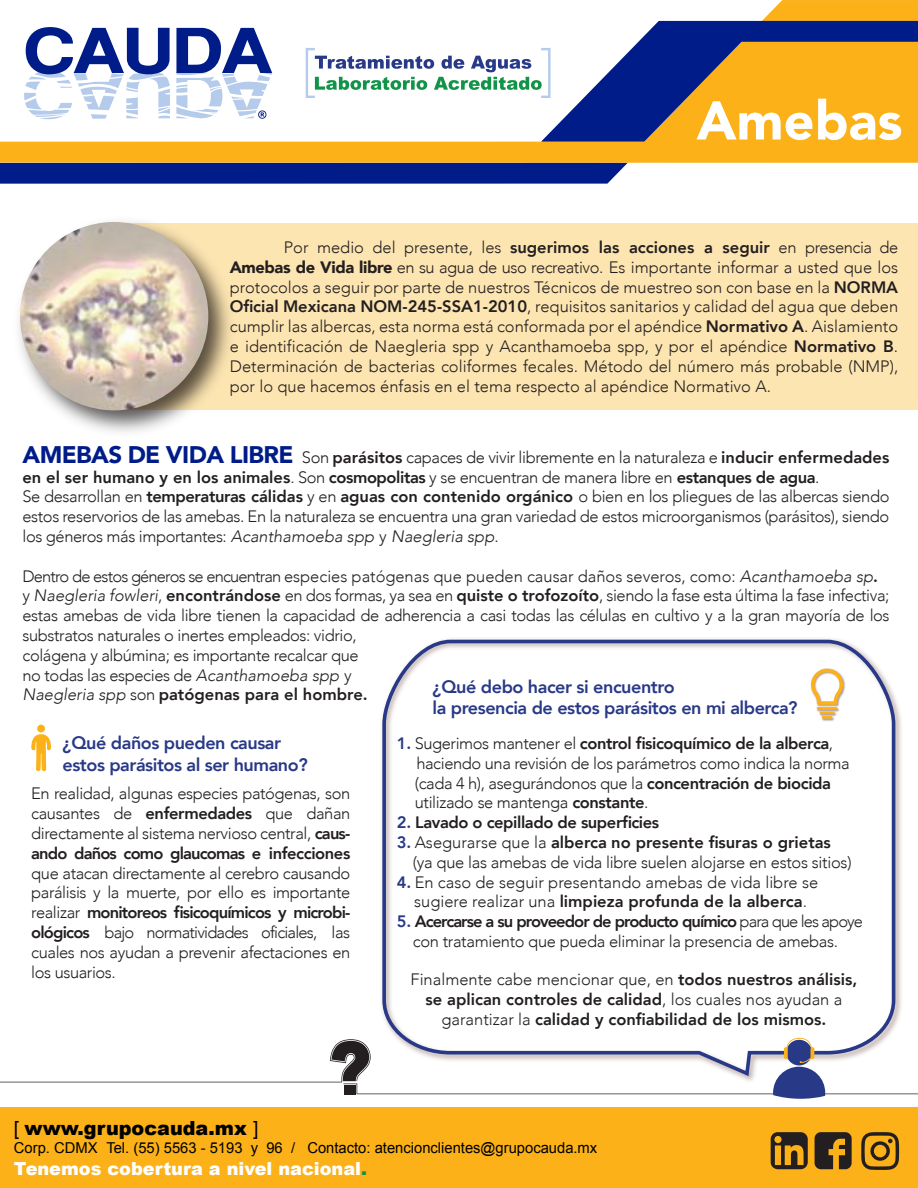
<style>
.page{position:relative;width:918px;height:1188px;background:#fff}
.page>*{position:absolute;margin:0;border:0;box-sizing:border-box;transform-origin:0 0}
.t1{font:900 54px "Avenir";color:#fff}
.t2{font:900 19.5px "Arial";color:#000}
.t3{font:800 18px/21.6px "Avenir";letter-spacing:-.025em;color:#283987}
.t4{font:900 18px "Arial";color:#fff}
.t5{font:300 16.5px/19.8px "Avenir";letter-spacing:-.025em;color:#231f20}
.t6{font:800 16.5px/19.8px "Avenir";color:#231f20;text-align:center}
.t7{font:300 16.5px/19.8px "Avenir";color:#231f20;text-align:center}
.t8{font:800 16.5px "Avenir";letter-spacing:-.025em;color:#231f20}
.t9{font:15px "Arial";color:#000}
.s1{font-weight:800}
.s2{font-weight:900}
.s3{font-weight:900;font-size:24px;color:#001c88}
.s4{font-style:italic}
.s5{font-weight:800;color:#283987}
.s6{color:#283987}
.s7{font-weight:300}
.s8{font-weight:400}
.s9{color:#0d9344}
</style>
<div class="page">
<div style="left:0;top:1107px;width:918px;height:81px;background:#fbb117"></div>
<svg style="left:358px;top:163px;width:270px;height:21px;background:#0e288e"></svg>
<svg style="left:0;top:0;width:918px;height:163px"></svg>
<svg style="left:541px;top:21px;width:377px;height:121px;background:#a38760"></svg>
<div style="left:115px;top:224px;width:803px;height:186px;background:#fde5b2"></div>
<svg style="left:176px;top:28px;width:96px;height:91px"></svg>
<svg style="left:24px;top:27px;width:146px;height:92px"></svg>
<svg style="left:306px;top:48px;width:245px;height:50px"></svg>
<svg style="left:771px;top:1132px;width:37px;height:37px"></svg>
<svg style="left:861px;top:1132px;width:38px;height:38px"></svg>
<svg style="left:815px;top:1132px;width:37px;height:37px"></svg>
<img style="left:0;top:155px;width:358px;height:277px">
<img style="left:20px;top:222px;width:188px;height:188px;border-radius:94px">
<img style="left:897px;top:704px;width:5px;height:318px">
<svg style="left:382px;top:639px;width:515px;height:399px"></svg>
<div style="left:37px;top:725px;width:8px;height:7px;background:#fbb117;border-radius:50%"></div>
<svg style="left:31px;top:734px;width:20px;height:37px"></svg>
<svg style="left:0;top:1038px;width:918px;height:61px"></svg>
<h1 class="t1" style="left:697px;top:74px;width:208px">Amebas</h1>
<p class="t5" style="left:230px;top:237px;width:670px;text-align:justify;text-indent:54px">Por medio del presente, les <span class="s1">sugerimos las acciones a seguir</span> en presencia de <span class="s2">Amebas de Vida libre</span> en su agua de uso recreativo. Es importante informar a usted que los protocolos a seguir por parte de nuestros Técnicos de muestreo son con base en la <span class="s1">NORMA Oficial Mexicana NOM-245-SSA1-2010</span>, requisitos sanitarios y calidad del agua que deben cumplir las albercas, esta norma está conformada por el apéndice <span class="s1">Normativo A</span>. Aislamiento e identificación de Naegleria spp y Acanthamoeba spp, y por el apéndice <span class="s1">Normativo B</span>.<br>Determinación de bacterias coliformes fecales. Método del número más probable (NMP), por lo que hacemos énfasis en el tema respecto al apéndice Normativo A.</p>
<p class="t5" style="left:22px;top:447px;width:868px"><span class="s3">AMEBAS DE VIDA LIBRE</span> Son <span class="s1">parásitos</span> capaces de vivir libremente en la naturaleza e <span class="s1">inducir enfermedades en el ser humano y en los animales</span>. Son <span class="s1">cosmopolitas</span> y se encuentran de manera libre en <span class="s1">estanques de agua</span>.<br>Se desarrollan en <span class="s1">temperaturas cálidas</span> y en <span class="s1">aguas con contenido orgánico</span> o bien en los pliegues de las albercas siendo estos reservorios de las amebas. En la naturaleza se encuentra una gran variedad de estos microorganismos (parásitos), siendo los géneros más importantes: <span class="s4">Acanthamoeba spp</span> y <span class="s4">Naegleria spp</span>.</p>
<p class="t5" style="left:23px;top:566px;width:869px">Dentro de estos géneros se encuentran especies patógenas que pueden causar daños severos, como: <span class="s4">Acanthamoeba sp</span><span class="s1">. </span>y <span class="s4">Naegleria fowleri</span>, <span class="s1">encontrándose</span> en dos formas, ya sea en <span class="s1">quiste o trofozoíto</span>, siendo la fase esta última la fase infectiva; estas amebas de vida libre tienen la capacidad de adherencia a casi todas las células en cultivo y a la gran mayoría de los substratos naturales o inertes empleados: vidrio,<br>colágena y albúmina; es importante recalcar que<br>no todas las especies de <span class="s4">Acanthamoeba spp</span> y<br><span class="s4">Naegleria spp</span> son <span class="s1">patógenas para el hombre.</span></p>
<p class="t3" style="left:433px;top:675px;width:367px">¿Qué debo hacer si encuentro<br>la presencia de estos parásitos en mi alberca?</p>
<p class="t3" style="left:62px;top:732px;width:247px">¿Qué daños pueden causar estos parásitos al ser humano?</p>
<p class="t5" style="left:31px;top:784px;width:321px;text-align:justify">En realidad, algunas especies patógenas, son causantes de <span class="s1">enfermedades</span> que dañan directamente al sistema nervioso central, <span class="s1">caus&shy;ando daños como glaucomas e infecciones</span></p>
<p class="t5" style="left:31px;top:863px;width:321px;text-align:justify">que atacan directamente al cerebro causando parálisis y la muerte, por ello es importante realizar <span class="s1">monitoreos fisicoquímicos y microbi&shy;ológicos</span> bajo normatividades oficiales, las cuales nos ayudan a prevenir afectaciones en los usuarios.</p>
<p class="t5" style="left:415px;top:733px;width:436px;text-indent:-18px"><span class="s5">1.</span> Sugerimos mantener el <span class="s1">control fisicoquímico de la alberca</span>, haciendo una revisión de los parámetros como indica la norma (cada 4 h), asegurándonos que la <span class="s1">concentración de biocida </span>utilizado se mantenga <span class="s1">constante</span>.</p>
<p class="t8" style="left:397px;top:810px;width:264px"><span class="s6">2.</span> Lavado o cepillado de superficies</p>
<p class="t5" style="left:413px;top:832px;width:440px;text-indent:-16px"><span class="s5">3.</span> Asegurarse que la <span class="s1">alberca no presente fisuras o grietas </span>(ya que las amebas de vida libre suelen alojarse en estos sitios)</p>
<p class="t7" style="left:397px;top:872px;width:423px"><span class="s5">4.</span> En caso de seguir presentando amebas de vida libre se sugiere realizar una <span class="s1">limpieza profunda de la alberca</span>.</p>
<p class="t5" style="left:397px;top:912px;width:468px;text-align:center"><span class="s5">5.</span> <span class="s1">Acercarse a su proveedor de producto químico</span> para que les apoye con tratamiento que pueda eliminar la presencia de amebas.</p>
<p class="t6" style="left:411px;top:970px;width:448px"><span class="s7">Finalmente cabe mencionar que, en</span> todos nuestros análisis, se aplican controles de calidad<span class="s7">, los cuales nos ayudan a garantizar la</span> calidad y confiabilidad de los mismos.</p>
<p class="t2" style="left:14px;top:1114px;width:246px"><span class="s8">[</span> www.grupocauda.mx <span class="s8">]</span></p>
<p class="t9" style="left:14px;top:1138px;width:585px">Corp. CDMX Tel. (55) 5563 - 5193 y 96 / Contacto: atencionclientes@grupocauda.mx</p>
<p class="t4" style="left:14px;top:1155px;width:355px">Tenemos cobertura a nivel nacional<span class="s9">.</span></p>
</div>
